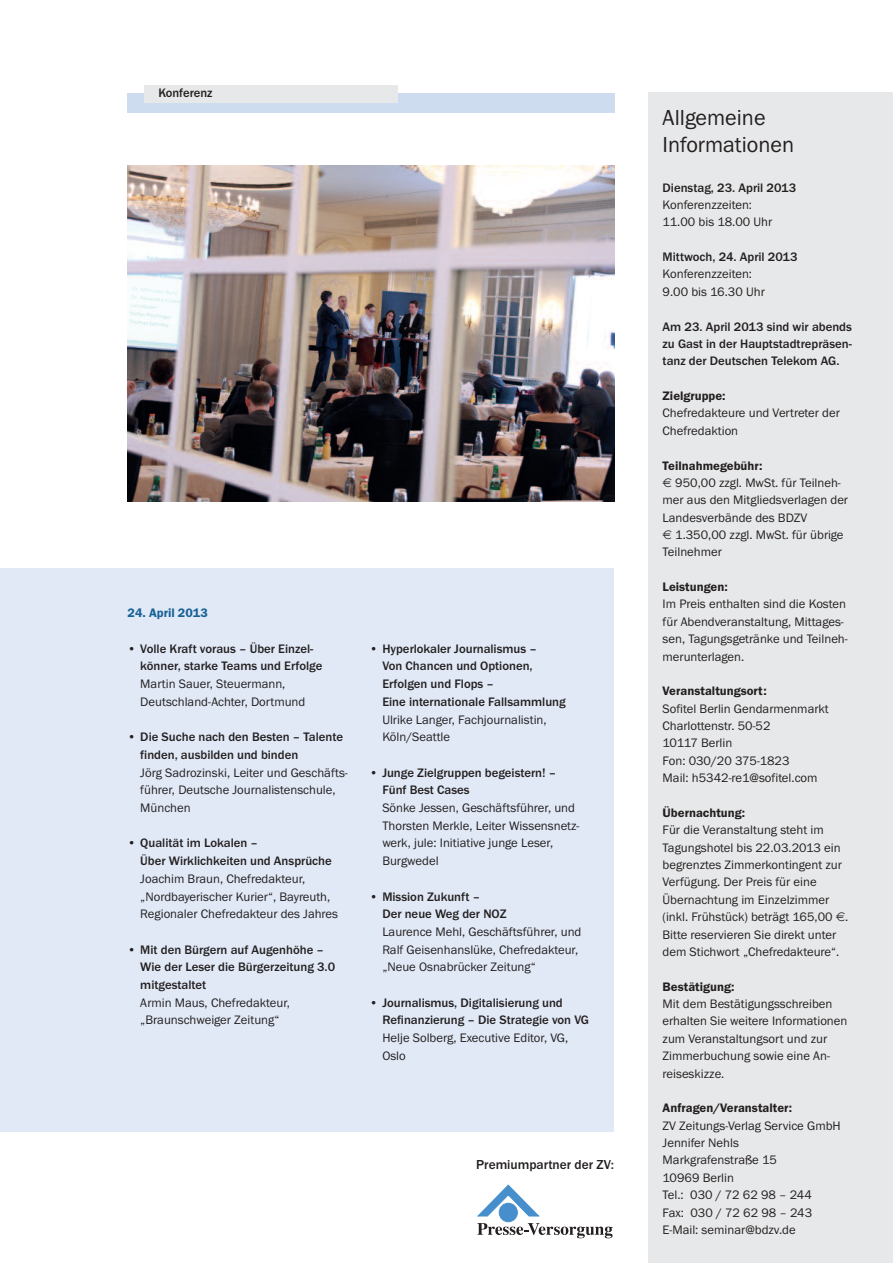
<style>
.page{position:relative;width:893px;height:1263px;background:#fff}
.page>*{position:absolute;margin:0;border:0;box-sizing:border-box;transform-origin:0 0}
.t1{font:22.5px/27px "Franklin Gothic Itc T";color:#231f20}
.t2{font:500 13.5px "Franklin Gothic Itc T";color:#231f20}
.t3{font:12.75px/17.4px "Franklin Gothic Itc T";color:#231f20}
.t4{font:500 12.75px/17.7px "Franklin Gothic Itc T";color:#231f20}
.t5{font:600 12.75px "Franklin Gothic Itc T";color:#231f20}
.t6{font:600 12.75px "Franklin Gothic Itc T";color:#176296}
</style>
<div class="page">
<div style="left:0;top:568px;width:614px;height:564px;background:#e1e9f6"></div>
<div style="left:648px;top:92px;width:245px;height:1171px;background:#e7e8e9"></div>
<div style="left:128px;top:94px;width:487px;height:19px;background:#cedcef"></div>
<div style="left:144px;top:85px;width:254px;height:17px;background:#e7e8e9"></div>
<img style="left:128px;top:165px;width:487px;height:337px">
<div style="left:499px;top:1203px;width:18px;height:19px;background:#468fcc;border-radius:50%"></div>
<div style="left:499px;top:1203px;width:18px;height:19px;border:1px solid #468fcc;border-radius:50%"></div>
<svg style="left:477px;top:1184px;width:63px;height:33px"></svg>
<svg style="left:477px;top:1223px;width:136px;height:15px"></svg>
<p class="t4" style="left:158px;top:84px;width:56px">Konferenz</p>
<p class="t6" style="left:128px;top:605px;width:82px">24. April 2013</p>
<p class="t4" style="left:140px;top:639px;width:184px;text-indent:-13px">• Volle Kraft voraus – Über Einzel&shy;könner, starke Teams und Erfolge</p>
<p class="t3" style="left:140px;top:675px;width:167px">Martin Sauer, Steuermann,<br>Deutschland-Achter, Dortmund</p>
<p class="t4" style="left:140px;top:728px;width:204px;text-indent:-13px">• Die Suche nach den Besten – Talente finden, ausbilden und binden</p>
<p class="t3" style="left:140px;top:763px;width:209px">Jörg Sadrozinski, Leiter und Geschäfts&shy;führer, Deutsche Journalistenschule,<br>München</p>
<p class="t4" style="left:140px;top:834px;width:193px;text-indent:-13px">• Qualität im Lokalen –<br>Über Wirklichkeiten und Ansprüche</p>
<p class="t3" style="left:140px;top:869px;width:199px">Joachim Braun, Chefredakteur, „Nordbayerischer Kurier“, Bayreuth,<br>Regionaler Chefredakteur des Jahres</p>
<p class="t4" style="left:140px;top:940px;width:196px;text-indent:-13px">• Mit den Bürgern auf Augenhöhe –<br>Wie der Leser die Bürgerzeitung 3.0 mitgestaltet</p>
<p class="t3" style="left:140px;top:993px;width:151px">Armin Maus, Chefredakteur, „Braunschweiger Zeitung“</p>
<p class="t4" style="left:382px;top:639px;width:185px;text-indent:-13px">• Hyperlokaler Journalismus –<br>Von Chancen und Optionen,<br>Erfolgen und Flops –<br>Eine internationale Fallsammlung</p>
<p class="t3" style="left:382px;top:710px;width:166px">Ulrike Langer, Fachjournalistin,<br>Köln/Seattle</p>
<p class="t4" style="left:382px;top:763px;width:175px;text-indent:-13px">• Junge Zielgruppen begeistern! –<br>Fünf Best Cases</p>
<p class="t3" style="left:382px;top:799px;width:199px">Sönke Jessen, Geschäftsführer, und<br>Thorsten Merkle, Leiter Wissensnetz&shy;werk, jule: Initiative junge Leser,<br>Burgwedel</p>
<p class="t4" style="left:382px;top:887px;width:126px;text-indent:-13px">• Mission Zukunft –<br>Der neue Weg der NOZ</p>
<p class="t3" style="left:382px;top:923px;width:201px">Laurence Mehl, Geschäftsführer, und<br>Ralf Geisenhanslüke, Chefredakteur, „Neue Osnabrücker Zeitung“</p>
<p class="t4" style="left:382px;top:993px;width:208px;text-indent:-13px">• Journalismus, Digitalisierung und<br>Refinanzierung – Die Strategie von VG</p>
<p class="t3" style="left:382px;top:1029px;width:188px">Helje Solberg, Executive Editor, VG,<br>Oslo</p>
<p class="t2" style="left:476px;top:1156px;width:139px">Premiumpartner der ZV:</p>
<h1 class="t1" style="left:663px;top:104px;width:133px">Allgemeine<br>Informationen</h1>
<p class="t4" style="left:663px;top:178px;width:135px">Dienstag, 23. April 2013</p>
<p class="t3" style="left:663px;top:196px;width:111px">Konferenzzeiten:<br>11.00 bis 18.00 Uhr</p>
<p class="t4" style="left:663px;top:248px;width:136px">Mittwoch, 24. April 2013</p>
<p class="t3" style="left:663px;top:265px;width:104px">Konferenzzeiten:<br>9.00 bis 16.30 Uhr</p>
<p class="t4" style="left:663px;top:317px;width:191px;text-align:justify">Am 23. April 2013 sind wir abends zu Gast in der Hauptstadtrepräsen&shy;tanz der Deutschen Telekom AG.</p>
<p class="t5" style="left:663px;top:388px;width:65px">Zielgruppe:</p>
<p class="t3" style="left:663px;top:404px;width:179px">Chefredakteure und Vertreter der<br>Chefredaktion</p>
<p class="t5" style="left:663px;top:458px;width:101px">Teilnahmegebühr:</p>
<p class="t3" style="left:663px;top:474px;width:187px;text-indent:13px">950,00 zzgl. MwSt. für Teilneh&shy;mer aus den Mitgliedsverlagen der<br>Landesverbände des BDZV</p>
<p class="t3" style="left:663px;top:526px;width:182px;text-indent:13px">1.350,00 zzgl. MwSt. für übrige<br>Teilnehmer</p>
<p class="t5" style="left:663px;top:579px;width:67px">Leistungen:</p>
<p class="t3" style="left:663px;top:595px;width:187px">Im Preis enthalten sind die Kosten für Abendveranstaltung, Mittages&shy;sen, Tagungsgetränke und Teilneh&shy;merunterlagen.</p>
<p class="t5" style="left:663px;top:683px;width:106px">Veranstaltungsort:</p>
<p class="t3" style="left:663px;top:700px;width:168px">Sofitel Berlin Gendarmenmarkt<br>Charlottenstr. 50-52<br>10117 Berlin<br>Fon: 030/20 375-1823<br>Mail: h5342-re1@sofitel.com</p>
<p class="t5" style="left:663px;top:805px;width:84px">Übernachtung:</p>
<p class="t3" style="left:663px;top:821px;width:187px">Für die Veranstaltung steht im<br>Tagungshotel bis 22.03.2013 ein begrenztes Zimmerkontingent zur<br>Verfügung. Der Preis für eine<br>Übernachtung im Einzelzimmer (inkl. Frühstück) beträgt 165,00 .<br>Bitte reservieren Sie direkt unter dem Stichwort „Chefredakteure“.</p>
<p class="t5" style="left:663px;top:979px;width:73px">Bestätigung:</p>
<p class="t3" style="left:663px;top:995px;width:186px">Mit dem Bestätigungsschreiben erhalten Sie weitere Informationen zum Veranstaltungsort und zur<br>Zimmerbuchung sowie eine An&shy;reiseskizze.</p>
<p class="t5" style="left:663px;top:1100px;width:131px">Anfragen/Veranstalter:</p>
<p class="t3" style="left:663px;top:1116px;width:180px">ZV Zeitungs-Verlag Service GmbH<br>Jennifer Nehls<br>Markgrafenstraße 15<br>10969 Berlin<br>Tel.: 030 / 72 62 98 – 244<br>Fax: 030 / 72 62 98 – 243<br>E-Mail: seminar@bdzv.de</p>
</div>
